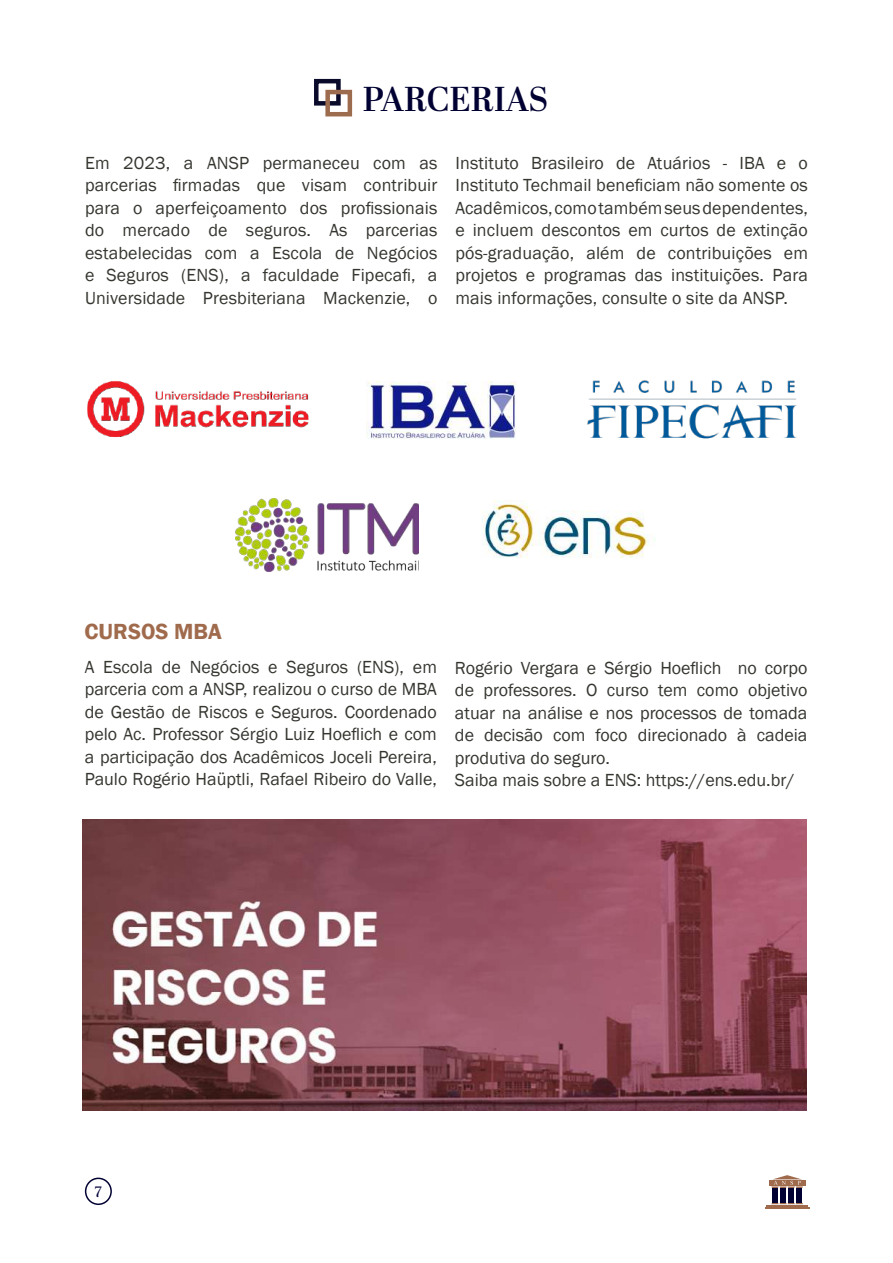
<style>
.page{position:relative;width:893px;height:1263px;background:#fff}
.page>*{position:absolute;margin:0;border:0;box-sizing:border-box;transform-origin:0 0}
.t1{font:600 34.5px "Abril Display";color:#000032}
.t2{font:600 22.5px "Franklin Gothic";color:#a06b4d}
.t3{font:18px/22.5px "Franklin Gothic";color:#353630;text-align:justify}
.t4{font:15px "Abril Display";color:#000038}
</style>
<div class="page">
<hr style="left:765px;top:1207px;width:44px;height:2px;background:#a06b4d">
<hr style="left:766px;top:1205px;width:42px;height:1px;background:#a06b4d">
<svg style="left:771px;top:1202px;width:32px;height:2px"></svg>
<div style="left:780px;top:1188px;width:6px;height:14px;background:#000032"></div>
<div style="left:789px;top:1188px;width:5px;height:14px;background:#000032"></div>
<div style="left:797px;top:1188px;width:5px;height:14px;background:#000032"></div>
<div style="left:772px;top:1188px;width:6px;height:14px;background:#000032"></div>
<div style="left:769px;top:1180px;width:37px;height:5px;background:#a06b4d"></div>
<svg style="left:771px;top:1175px;width:32px;height:13px"></svg>
<div style="left:85px;top:1177px;width:27px;height:28px;border:2px solid #000032;border-radius:50%"></div>
<img style="left:587px;top:380px;width:210px;height:59px">
<img style="left:87px;top:381px;width:222px;height:56px">
<img style="left:82px;top:820px;width:725px;height:290px">
<img style="left:482px;top:500px;width:173px;height:58px">
<div style="left:314px;top:79px;width:27px;height:27px;border:4px solid #0a0b2b"></div>
<div style="left:325px;top:90px;width:27px;height:26px;border:4px solid #9d6b4e"></div>
<img style="left:366px;top:381px;width:150px;height:58px">
<img style="left:235px;top:498px;width:183px;height:74px">
<h1 class="t1" style="left:363px;top:75px;width:187px">PARCERIAS</h1>
<p class="t3" style="left:85px;top:152px;width:354px">Em 2023, a ANSP permaneceu com as parcerias firmadas que visam contribuir para o aperfeiçoamento dos profissionais do mercado de seguros. As parcerias estabelecidas com a Escola de Negócios e Seguros (ENS), a faculdade Fipecafi, a Universidade Presbiteriana Mackenzie, o</p>
<p class="t3" style="left:455px;top:152px;width:354px">Instituto Brasileiro de Atuários - IBA e o Instituto Techmail beneficiam não somente os Acadêmicos, como também seus dependentes, e incluem descontos em curtos de extinção pós-graduação, além de contribuições em projetos e programas das instituições. Para mais informações, consulte o site da ANSP.</p>
<p class="t2" style="left:85px;top:617px;width:139px">CURSOS MBA</p>
<p class="t3" style="left:85px;top:656px;width:354px">A Escola de Negócios e Seguros (ENS), em parceria com a ANSP, realizou o curso de MBA de Gestão de Riscos e Seguros. Coordenado pelo Ac. Professor Sérgio Luiz Hoeflich e com a participação dos Acadêmicos Joceli Pereira, Paulo Rogério Haüptli, Rafael Ribeiro do Valle,</p>
<p class="t3" style="left:455px;top:657px;width:354px;text-align:left">Rogério Vergara e Sérgio Hoeflich no corpo de professores. O curso tem como objetivo atuar na análise e nos processos de tomada de decisão com foco direcionado à cadeia produtiva do seguro.<br>Saiba mais sobre a ENS: https://ens.edu.br/</p>
<p class="t4" style="left:95px;top:1181px;width:8px">7</p>
</div>
